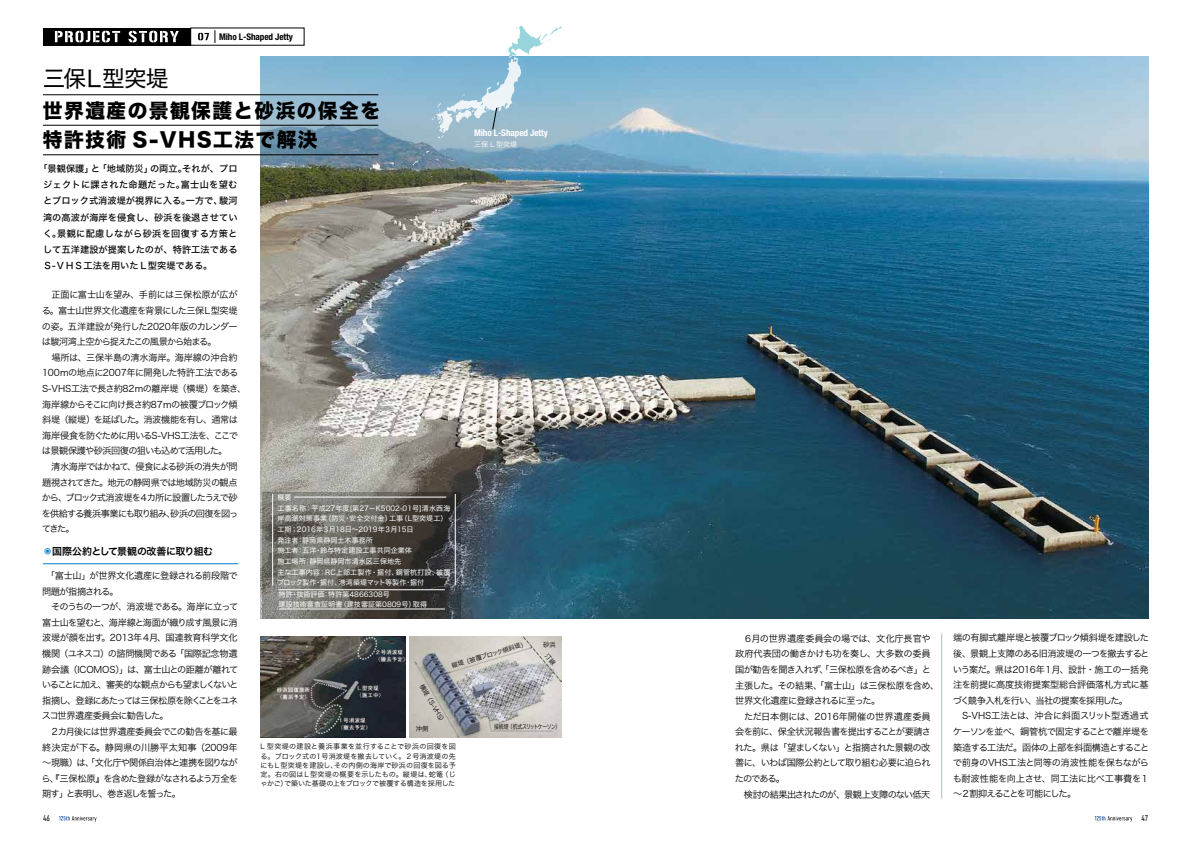
<style>
.page{position:relative;width:1191px;height:842px;background:#fff}
.page>*{position:absolute;margin:0;border:0;box-sizing:border-box;transform-origin:0 0}
.t1{font:22.7px "Hira Kaku Std W4";letter-spacing:-.085em;color:#000}
.t2{font:19.7px/29.8px "Hira Kaku Std W8";letter-spacing:.075em;color:#000}
.t3{font:9.9px "Hira Kaku Std W6";letter-spacing:-.035em;color:#000}
.t4{font:9.2px/15.6px "Hiragino Sans W3";letter-spacing:-.06em;color:#000}
.t5{font:9.2px/16.3px "Hira Kaku Std W5";letter-spacing:.005em;color:#000;text-align:justify}
.t6{font:700 condensed 9.2px "Helvetica Neue";letter-spacing:-.01em;color:#000}
.t7{font:700 condensed 9.2px "Helvetica Neue";letter-spacing:-.01em;color:#fff}
.t8{font:300 8.5px "DIN Condensed";color:#000}
.t9{font:7.1px/10.6px "Hira Kaku Std W4";color:#fff}
.t10{font:7.1px/9.2px "Hira Kaku Std W3";letter-spacing:-.015em;color:#000;text-align:justify}
.t11{font:7.1px "Hira Kaku Std W3";color:#fff}
.t12{font:6.4px "Hira Kaku Std W3";letter-spacing:-.06em;color:#000}
.t13{font:6.4px "Hira Kaku Std W3";letter-spacing:-.095em;color:#000;scale:.77 1}
.s1{font-family:"Gothic BBB Pro";font-weight:500;color:#0081cc}
</style>
<div class="page">
<svg style="left:59px;top:816px;width:37px;height:6px"></svg>
<svg style="left:1094px;top:816px;width:38px;height:6px"></svg>
<img style="left:260px;top:636px;width:145px;height:101px">
<img style="left:410px;top:636px;width:151px;height:101px">
<img style="left:260px;top:57px;width:888px;height:562px">
<svg style="left:262px;top:492px;width:199px;height:127px;background:#5a5853"></svg>
<svg style="left:412px;top:150px;width:20px;height:15px"></svg>
<div style="left:43px;top:28px;width:147px;height:17px;background:#000"></div>
<hr style="left:43px;top:94px;width:335px;height:1px;background:#000">
<hr style="left:43px;top:125px;width:335px;height:1px;background:#000">
<hr style="left:43px;top:154px;width:335px;height:1px;background:#000">
<hr style="left:272px;top:494px;width:1px;height:91px;background:#fff">
<hr style="left:455px;top:494px;width:1px;height:91px;background:#fff">
<hr style="left:294px;top:497px;width:152px;height:1px;background:#fff">
<div style="left:41px;top:560px;width:203px;height:11px;background:#000;opacity:.3"></div>
<hr style="left:43px;top:564px;width:195px;height:1px;background:#0081cc">
<hr style="left:279px;top:609px;width:166px;height:1px;background:#fff">
<hr style="left:279px;top:589px;width:166px;height:1px;background:#fff">
<hr style="left:941px;top:634px;width:1px;height:164px;background:#7ecef4">
<svg style="left:431px;top:25px;width:130px;height:113px"></svg>
<svg style="left:55px;top:31px;width:124px;height:11px"></svg>
<svg style="left:198px;top:33px;width:11px;height:7px"></svg>
<div style="left:211px;top:28px;width:11px;height:21px;background:#000;opacity:.3"></div>
<svg style="left:215px;top:30px;width:1px;height:13px"></svg>
<svg style="left:544px;top:653px;width:13px;height:13px"></svg>
<p class="t6" style="left:219px;top:31px;width:75px">Miho L-Shaped Jetty</p>
<h1 class="t1" style="left:43px;top:61px;width:127px">三保Ｌ型突堤</h1>
<h2 class="t2" style="left:43px;top:96px;width:338px">世界遺産の景観保護と砂浜の保全を特許技術 S-VHS工法で解決</h2>
<p class="t5" style="left:43px;top:160px;width:196px;text-indent:-5px">「景観保護」と「地域防災」の両立。それが、プロジェクトに課された命題だった。富士山を望むとブロック式消波堤が視界に入る。一方で、駿河湾の高波が海岸を侵食し、砂浜を後退させていく。景観に配慮しながら砂浜を回復する方策として五洋建設が提案したのが、特許工法であるＳ-ＶＨＳ工法を用いたＬ型突堤である。</p>
<p class="t7" style="left:474px;top:127px;width:75px">Miho L-Shaped Jetty</p>
<p class="t11" style="left:474px;top:139px;width:45px">三保 L 型突堤</p>
<p class="t4" style="left:42px;top:287px;width:206px">　正面に富士山を望み、手前には三保松原が広がる。富士山世界文化遺産を背景にした三保Ｌ型突堤の姿。五洋建設が発行した2020年版のカレンダーは駿河湾上空から捉えたこの風景から始まる。<br>　場所は、三保半島の清水海岸。海岸線の沖合約<br>100ⅿの地点に2007年に開発した特許工法である<br>S-VHS工法で長さ約82ⅿの離岸堤（横堤）を築き、海岸線からそこに向け長さ約87ⅿの被覆ブロック傾斜堤（縦堤）を延ばした。消波機能を有し、通常は海岸侵食を防ぐために用いるS-VHS工法を、ここでは景観保護や砂浜回復の狙いも込めて活用した。<br>　清水海岸ではかねて、侵食による砂浜の消失が問題視されてきた。地元の静岡県では地域防災の観点から、ブロック式消波堤を４カ所に設置したうえで砂を供給する養浜事業にも取り組み、砂浜の回復を図ってきた。</p>
<p class="t4" style="left:41px;top:567px;width:198px">　「富士山」が世界文化遺産に登録される前段階で問題が指摘される。<br>　そのうちの一つが、消波堤である。海岸に立って富士山を望むと、海岸線と海面が織り成す風景に消波堤が顔を出す。2013年４月、国連教育科学文化機関（ユネスコ）の諮問機関である「国際記念物遺跡会議（ICOMOS）」は、富士山との距離が離れていることに加え、審美的な観点からも望ましくないと指摘し、登録にあたっては三保松原を除くことをユネスコ世界遺産委員会に勧告した。<br>　２カ月後には世界遺産委員会でこの勧告を基に最終決定が下る。静岡県の川勝平太知事（2009年～現職）は、「文化庁や関係自治体と連携を図りながら、『三保松原』を含めた登録がなされるよう万全を期す」と表明し、巻き返しを誓った。</p>
<p class="t3" style="left:43px;top:544px;width:172px"><span class="s1">◉</span>国際公約として景観の改善に取り組む</p>
<p class="t9" style="left:277px;top:492px;width:175px">概要<br>工事名称：平成27年度[第27－K5002-01号]清水西海岸高潮対策事業（防災・安全交付金）工事（L型突堤工）工期：2016年３月18日～2019年３月15日<br>発注者：静岡県静岡土木事務所<br>施工者：五洋・鈴与特定建設工事共同企業体<br>施工場所：静岡県静岡市清水区三保地先<br>主な工事内容：RC上部工製作・据付、鋼管杭打設、被覆ブロック製作・据付、港湾築堤マット等製作・据付</p>
<p class="t9" style="left:279px;top:590px;width:150px;line-height:9.2px">特許・技術評価：特許第4866308号<br>建設技術審査証明書（建技審証第0809号）取得</p>
<p class="t12" style="left:543px;top:640px;width:14px">砂浜</p>
<p class="t4" style="left:735px;top:630px;width:206px">　６月の世界遺産委員会の場では、文化庁長官や政府代表団の働きかけも功を奏し、大多数の委員国が勧告を聞き入れず、「三保松原を含めるべき」と主張した。その結果、「富士山」は三保松原を含め、世界文化遺産に登録されるに至った。<br>　ただ日本側には、2016年開催の世界遺産委員会を前に、保全状況報告書を提出することが要請された。県は「望ましくない」と指摘された景観の改善に、いわば国際公約として取り組む必要に迫られたのである。<br>　検討の結果出されたのが、景観上支障のない低天</p>
<p class="t4" style="left:952px;top:629px;width:198px">端の有脚式離岸堤と被覆ブロック傾斜堤を建設した後、景観上支障のある旧消波堤の一つを撤去するという案だ。県は2016年１月、設計・施工の一括発注を前提に高度技術提案型総合評価落札方式に基づく競争入札を行い、当社の提案を採用した。　S-VHS工法とは、沖合に斜面スリット型透過式ケーソンを並べ、鋼管杭で固定することで離岸堤を築造する工法だ。函体の上部を斜面構造とすることで前身のVHS工法と同等の消波性能を保ちながらも耐波性能を向上させ、同工法に比べ工事費を１～２割抑えることを可能にした。</p>
<p class="t12" style="left:450px;top:661px;width:80px;rotate:-16deg">縦堤（被覆ブロック傾斜堤）</p>
<p class="t12" style="left:425px;top:682px;width:47px;rotate:59deg">横堤（S-VHS）</p>
<p class="t12" style="left:416px;top:723px;width:14px">沖側</p>
<p class="t13" style="left:494px;top:722px;width:88px">接続堤（杭式スリットケーソン）</p>
<p class="t10" style="left:260px;top:742px;width:197px">L 型突堤の建設と養浜事業を並行することで砂浜の回復を図る。ブロック式の１号消波堤を撤去していく。２号消波堤の先にもＬ型突堤を建設し、その内側の海岸で砂浜の回復を図る予定。右の図はＬ型突堤の概要を示したもの。縦堤は、蛇篭（じゃかご）で築いた基礎の上をブロックで被覆する構造を採用した</p>
<p class="t8" style="left:43px;top:813px;width:8px">46</p>
<p class="t8" style="left:1141px;top:813px;width:8px">47</p>
</div>
